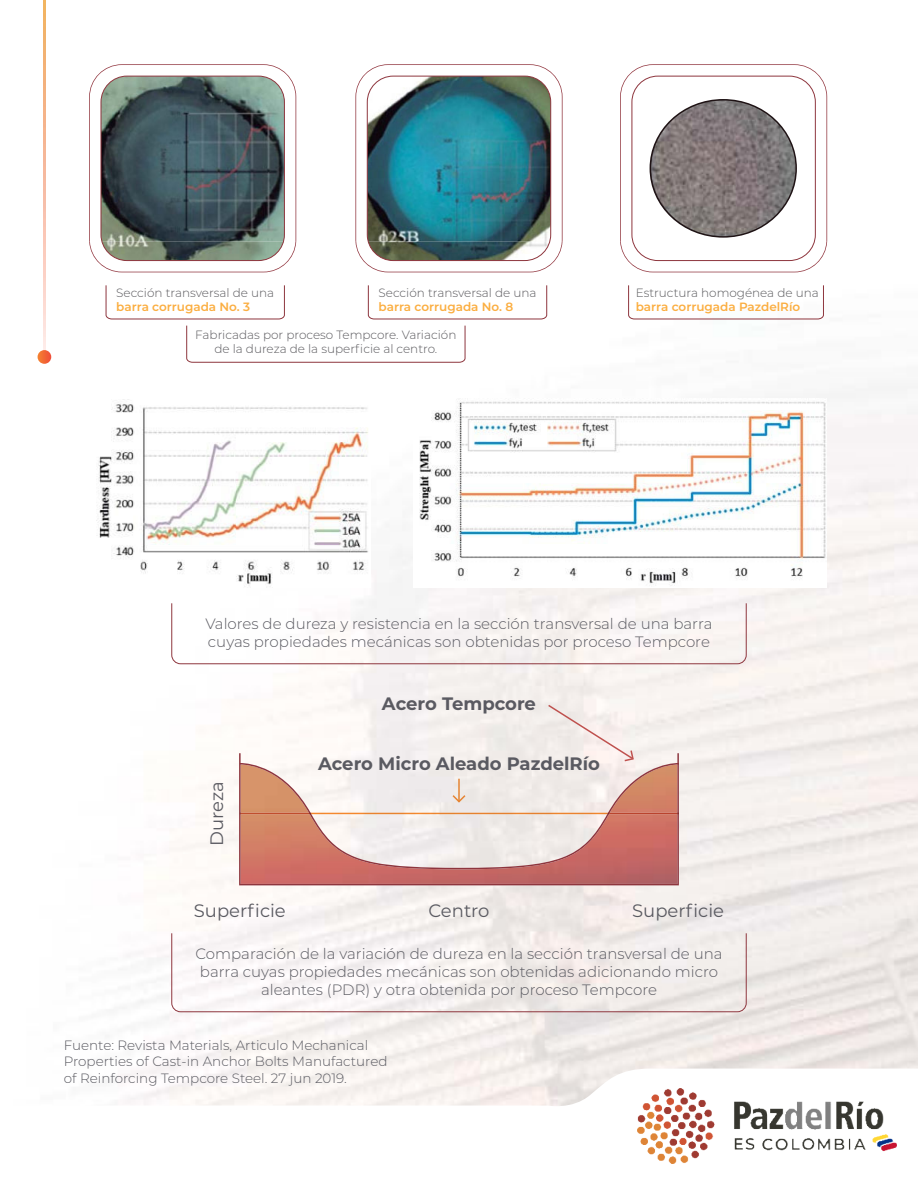
<style>
.page{position:relative;width:918px;height:1188px;background:#fff}
.page>*{position:absolute;margin:0;border:0;box-sizing:border-box;transform-origin:0 0}
.t1{font:700 18px "Montserrat";color:#5a5a61}
.t2{font:18px "Montserrat";color:#5a5a61}
.t3{font:300 15px/18px "Montserrat";color:#5a5a61;text-align:center}
.t4{font:300 13.5px/16.2px "Montserrat";color:#5a5a61}
.t5{font:300 12px/14.4px "Montserrat";color:#5b5a5e;text-align:center}
.t6{font:600 12px "Montserrat";color:#fbae41}
.t7{font:300 12px "Montserrat";color:#5a5a5d}
</style>
<div class="page">
<img style="left:37px;top:0;width:881px;height:1069px">
<img style="left:89px;top:64px;width:207px;height:208px">
<img style="left:101px;top:76px;width:183px;height:166px">
<img style="left:102px;top:242px;width:157px;height:19px">
<div style="left:101px;top:76px;width:184px;height:185px;border:1px solid #8e363e;border-radius:26px"></div>
<img style="left:355px;top:64px;width:208px;height:208px">
<img style="left:367px;top:76px;width:184px;height:166px">
<img style="left:368px;top:242px;width:158px;height:19px">
<div style="left:367px;top:76px;width:184px;height:185px;border:1px solid #8e363e;border-radius:26px"></div>
<img style="left:44px;top:0;width:1px;height:350px">
<img style="left:38px;top:350px;width:13px;height:14px;border-radius:7px">
<svg style="left:239px;top:753px;width:440px;height:132px;background:#e0bab3"></svg>
<img style="left:241px;top:813px;width:436px;height:1px">
<svg style="left:309px;top:813px;width:301px;height:1px"></svg>
<hr style="left:458px;top:779px;width:2px;height:23px;background:#e68534">
<svg style="left:451px;top:794px;width:16px;height:10px"></svg>
<svg style="left:547px;top:703px;width:88px;height:59px"></svg>
<svg style="left:171px;top:933px;width:576px;height:80px"></svg>
<svg style="left:171px;top:603px;width:576px;height:62px"></svg>
<img style="left:414px;top:398px;width:413px;height:190px">
<img style="left:91px;top:399px;width:279px;height:189px">
<img style="left:620px;top:64px;width:207px;height:208px">
<div style="left:632px;top:76px;width:184px;height:185px;border:1px solid #8e363e;border-radius:26px"></div>
<svg style="left:628px;top:285px;width:196px;height:35px"></svg>
<svg style="left:105px;top:285px;width:442px;height:78px"></svg>
<svg style="left:125px;top:1069px;width:512px;height:8px;fill:#f8f3f0"></svg>
<svg style="left:125px;top:1077px;width:772px;height:87px"></svg>
<img style="left:638px;top:1088px;width:258px;height:75px">
<p class="t5" style="left:116px;top:286px;width:159px">Sección transversal de una</p>
<p class="t6" style="left:116px;top:302px;width:135px">barra corrugada No. 3</p>
<p class="t5" style="left:379px;top:286px;width:159px">Sección transversal de una</p>
<p class="t6" style="left:379px;top:302px;width:136px">barra corrugada No. 8</p>
<p class="t5" style="left:195px;top:328px;width:263px">Fabricadas por proceso Tempcore. Variación de la dureza de la superficie al centro.</p>
<p class="t7" style="left:636px;top:288px;width:185px">Estructura homogénea de una</p>
<p class="t6" style="left:636px;top:303px;width:166px">barra corrugada PazdelRío</p>
<p class="t3" style="left:205px;top:616px;width:509px;text-align:left">Valores de dureza y resistencia en la sección transversal de una barra cuyas propiedades mecánicas son obtenidas por proceso Tempcore</p>
<p class="t1" style="left:382px;top:696px;width:156px">Acero Tempcore</p>
<p class="t2" style="left:210px;top:846px;width:66px;rotate:-90deg">Dureza</p>
<p class="t2" style="left:194px;top:904px;width:93px">Superficie</p>
<p class="t1" style="left:318px;top:756px;width:284px">Acero Micro Aleado PazdelRío</p>
<p class="t2" style="left:428px;top:904px;width:63px">Centro</p>
<p class="t2" style="left:632px;top:904px;width:93px">Superficie</p>
<p class="t3" style="left:196px;top:946px;width:529px">Comparación de la variación de dureza en la sección transversal de una barra cuyas propiedades mecánicas son obtenidas adicionando micro aleantes (PDR) y otra obtenida por proceso Tempcore</p>
<p class="t4" style="left:64px;top:1038px;width:325px">Fuente: Revista Materials, Articulo Mechanical<br>Properties of Cast-in Anchor Bolts Manufactured of Reinforcing Tempcore Steel. 27 jun 2019.</p>
</div>
